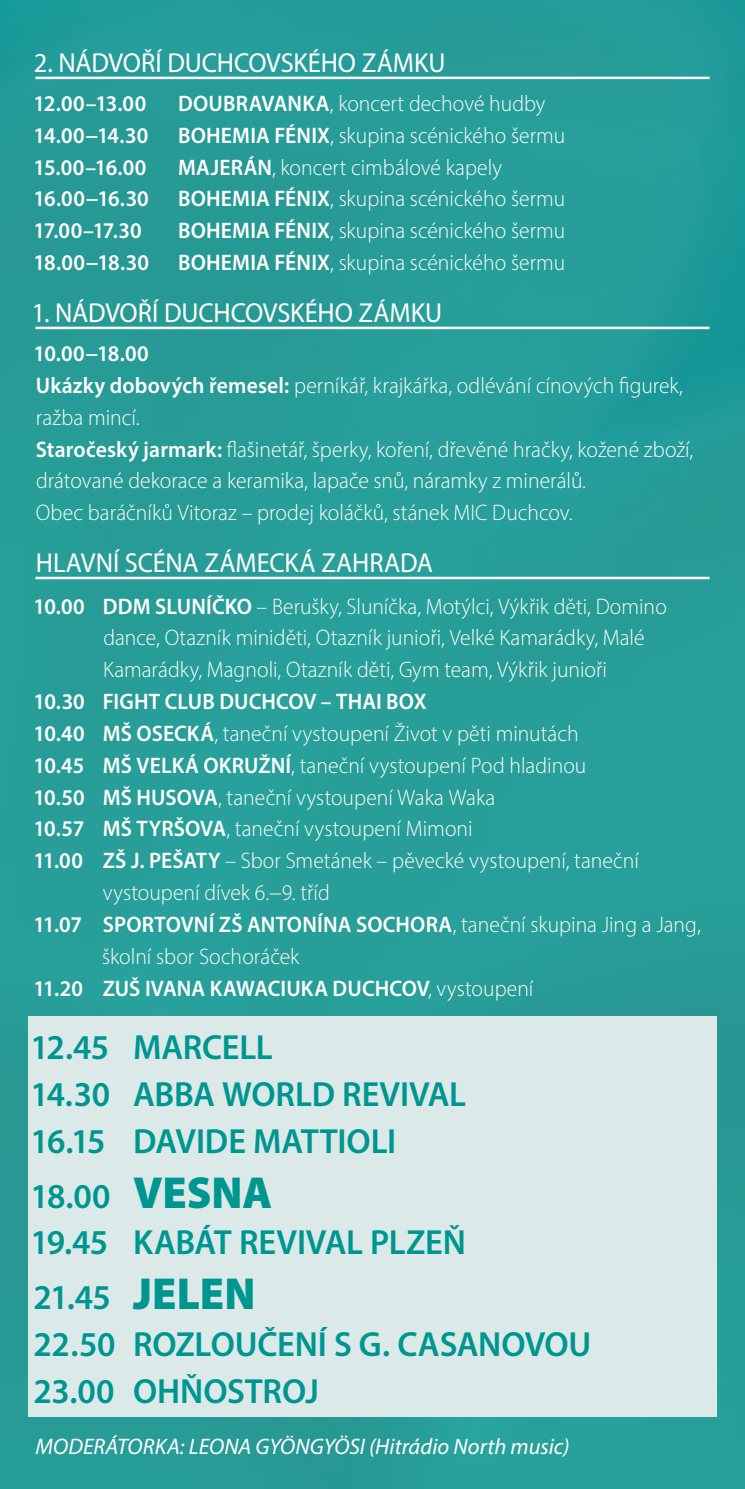
<style>
.page{position:relative;width:745px;height:1489px;background:#fff}
.page>*{position:absolute;margin:0;border:0;box-sizing:border-box;transform-origin:0 0}
.t1{font:600 35px/46.8px "Myriad Pro";letter-spacing:-.01em;color:#009690}
.t2{font:27.5px "Myriad Pro";letter-spacing:-.005em;color:#fff;scale:.96 1}
.t3{font:300 22.5px/31.8px "Myriad Pro";color:#fff;scale:.96 1}
.t4{font:600 22.5px "Myriad Pro";color:#fff;scale:.96 1}
.t5{font:italic 22.5px "Myriad Pro";color:#fff}
.s1{font-weight:600}
.s2{font-weight:300}
.s3{font-weight:900;font-size:45px}
</style>
<div class="page">
<div style="left:0;top:0;width:744px;height:1488px;background:#279e99"></div>
<hr style="left:35px;top:77px;width:674px;height:2px;background:#fff">
<hr style="left:35px;top:327px;width:674px;height:2px;background:#fff">
<hr style="left:35px;top:576px;width:674px;height:3px;background:#fff">
<div style="left:28px;top:1016px;width:688px;height:56px;background:#dbe9e9"></div>
<div style="left:28px;top:1062px;width:688px;height:57px;background:#dbe9e9"></div>
<div style="left:28px;top:1109px;width:688px;height:56px;background:#dbe9e9"></div>
<div style="left:28px;top:1157px;width:688px;height:66px;background:#dbe9e9"></div>
<div style="left:28px;top:1211px;width:688px;height:56px;background:#dbe9e9"></div>
<div style="left:28px;top:1258px;width:688px;height:66px;background:#dbe9e9"></div>
<div style="left:28px;top:1312px;width:688px;height:57px;background:#dbe9e9"></div>
<div style="left:28px;top:1359px;width:688px;height:57px;background:#dbe9e9"></div>
<p class="t2" style="left:34px;top:46px;width:430px">2. NÁDVOŘÍ DUCHCOVSKÉHO ZÁMKU</p>
<p class="t4" style="left:34px;top:89px;width:119px">12.00–13.00</p>
<p class="t3" style="left:178px;top:87px;width:384px"><span class="s1">DOUBRAVANKA</span>, koncert dechové hudby</p>
<p class="t4" style="left:34px;top:121px;width:121px">14.00−14.30</p>
<p class="t3" style="left:178px;top:119px;width:404px"><span class="s1">BOHEMIA FÉNIX</span>, skupina scénického šermu</p>
<p class="t4" style="left:34px;top:153px;width:119px">15.00–16.00</p>
<p class="t3" style="left:178px;top:151px;width:338px"><span class="s1">MAJERÁN</span>, koncert cimbálové kapely</p>
<p class="t4" style="left:34px;top:184px;width:121px">16.00−16.30</p>
<p class="t3" style="left:178px;top:183px;width:404px"><span class="s1">BOHEMIA FÉNIX</span>, skupina scénického šermu</p>
<p class="t4" style="left:34px;top:216px;width:114px">17.00–17.30</p>
<p class="t3" style="left:178px;top:215px;width:404px"><span class="s1">BOHEMIA FÉNIX</span>, skupina scénického šermu</p>
<p class="t4" style="left:34px;top:248px;width:122px">18.00−18.30</p>
<p class="t3" style="left:178px;top:246px;width:404px"><span class="s1">BOHEMIA FÉNIX</span>, skupina scénického šermu</p>
<p class="t2" style="left:32px;top:296px;width:428px">1. NÁDVOŘÍ DUCHCOVSKÉHO ZÁMKU</p>
<p class="t3" style="left:34px;top:337px;width:688px"><span class="s1">10.00−18.00<br>Ukázky dobových řemesel:</span> perníkář, krajkářka, odlévání cínových figurek, ražba mincí.<br><span class="s1">Staročeský jarmark:</span> flašinetář, šperky, koření, dřevěné hračky, kožené zboží, drátované dekorace a keramika, lapače snů, náramky z minerálů.<br>Obec baráčníků Vitoraz – prodej koláčků, stánek MIC Duchcov.</p>
<p class="t2" style="left:36px;top:546px;width:415px">HLAVNÍ SCÉNA ZÁMECKÁ ZAHRADA</p>
<p class="t3" style="left:103px;top:590px;width:588px;text-indent:-70px"><span class="s1">10.00 DDM SLUNÍČKO</span> – Berušky, Sluníčka, Motýlci, Výkřik děti, Domino dance, Otazník miniděti, Otazník junioři, Velké Kamarádky, Malé<br>Kamarádky, Magnoli, Otazník děti, Gym team, Výkřik junioři</p>
<p class="t4" style="left:34px;top:687px;width:410px">10.30 FIGHT CLUB DUCHCOV – THAI BOX</p>
<p class="t3" style="left:34px;top:717px;width:569px"><span class="s1">10.40 MŠ OSECKÁ</span>, taneční vystoupení Život v pěti minutách</p>
<p class="t3" style="left:34px;top:749px;width:577px"><span class="s1">10.45 MŠ VELKÁ OKRUŽNÍ</span>, taneční vystoupení Pod hladinou</p>
<p class="t3" style="left:34px;top:781px;width:482px"><span class="s1">10.50 MŠ HUSOVA</span>, taneční vystoupení Waka Waka</p>
<p class="t3" style="left:33px;top:812px;width:458px"><span class="s1">10.57 MŠ TYRŠOVA</span>, taneční vystoupení Mimoni</p>
<p class="t3" style="left:33px;top:844px;width:631px"><span class="s1">11.00 ZŠ J. PEŠATY</span> – Sbor Smetánek – pěvecké vystoupení, taneční</p>
<p class="t3" style="left:103px;top:876px;width:238px">vystoupení dívek 6.−9. tříd</p>
<p class="t4" style="left:33px;top:910px;width:696px">11.07 SPORTOVNÍ ZŠ ANTONÍNA SOCHORA<span class="s2">, taneční skupina Jing a Jang,</span></p>
<p class="t3" style="left:102px;top:940px;width:207px">školní sbor Sochoráček</p>
<p class="t4" style="left:33px;top:973px;width:522px">11.20 ZUŠ IVANA KAWACIUKA DUCHCOV<span class="s2">, vystoupení</span></p>
<h1 class="t1" style="left:31px;top:1023px;width:437px">12.45 MARCELL<br>14.30 ABBA WORLD REVIVAL<br>16.15 DAVIDE MATTIOLI</h1>
<h1 class="t1" style="left:31px;top:1171px;width:436px">18.00 <span class="s3">VESNA<br></span>19.45 KABÁT REVIVAL PLZEŇ</h1>
<h1 class="t1" style="left:34px;top:1273px;width:559px">21.45 <span class="s3">JELEN<br></span>22.50 ROZLOUČENÍ S G. CASANOVOU<br>23.00 OHŇOSTROJ</h1>
<p class="t5" style="left:36px;top:1431px;width:535px">MODERÁTORKA: LEONA GYÖNGYÖSI (Hitrádio North music)</p>
</div>
